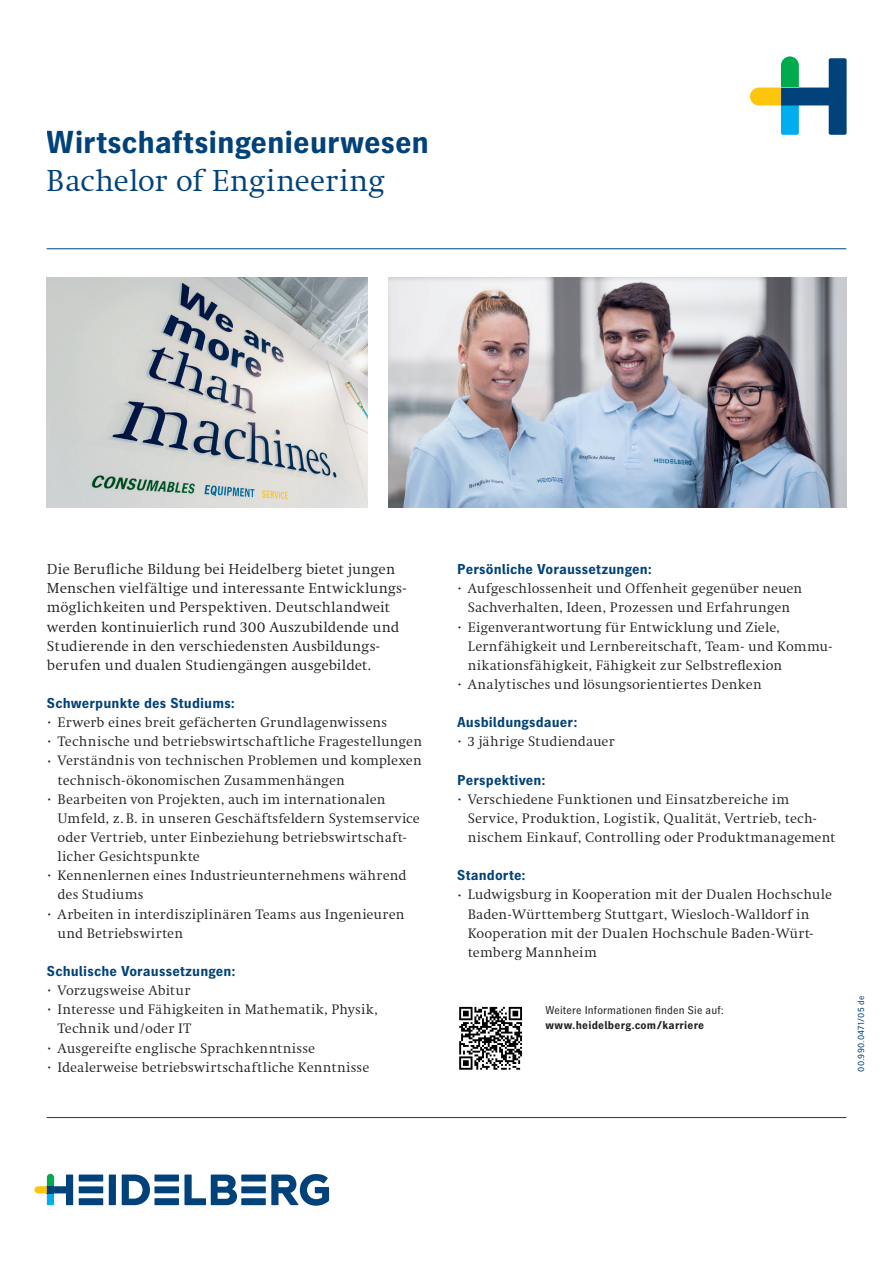
<style>
.page{position:relative;width:893px;height:1263px;background:#fff}
.page>*{position:absolute;margin:0;border:0;box-sizing:border-box;transform-origin:0 0}
.t1{font:700 31.5px "Heidelberg Gothic Ml";letter-spacing:-.005em;color:#004279}
.t2{font:31.5px "Heidelberg Antiqua ML";letter-spacing:-.005em;color:#004279}
._003_Copy_Text_A4_An{font:15px/19.2px "Heidelberg Antiqua ML";letter-spacing:.005em;color:#231f20}
.t3{font:14.25px/19.2px "Heidelberg Antiqua ML";letter-spacing:.01em;color:#231f20}
._003_Copy_Headline_A{font:700 14.25px "Heidelberg Gothic Ml";letter-spacing:.01em;color:#004279}
._003_Copy_Text_A4_An-2{font:700 14.25px "Heidelberg Gothic Ml";letter-spacing:.01em;color:#004279}
.t4{font:11.25px "Heidelberg Gothic Ml";letter-spacing:.015em;color:#231f20}
.t5{font:700 11.25px "Heidelberg Gothic Ml";letter-spacing:.02em;color:#231f20}
._016_Imprint_Printnu{font:9px "Heidelberg Gothic Ml";letter-spacing:.03em;color:#004279}
.s1{font-size:7.5px}
</style>
<div class="page">
<svg style="left:750px;top:56px;width:97px;height:79px"></svg>
<svg style="left:122px;top:1174px;width:28px;height:31px"></svg>
<div style="left:109px;top:1174px;width:7px;height:31px;background:#004279"></div>
<div style="left:79px;top:1174px;width:24px;height:7px;background:#004279"></div>
<div style="left:79px;top:1186px;width:24px;height:7px;background:#004279"></div>
<div style="left:79px;top:1198px;width:24px;height:7px;background:#004279"></div>
<div style="left:154px;top:1174px;width:25px;height:7px;background:#004279"></div>
<div style="left:154px;top:1186px;width:25px;height:7px;background:#004279"></div>
<div style="left:154px;top:1198px;width:25px;height:7px;background:#004279"></div>
<svg style="left:184px;top:1174px;width:53px;height:31px"></svg>
<div style="left:241px;top:1174px;width:25px;height:7px;background:#004279"></div>
<div style="left:241px;top:1186px;width:25px;height:7px;background:#004279"></div>
<div style="left:241px;top:1198px;width:25px;height:7px;background:#004279"></div>
<svg style="left:271px;top:1174px;width:58px;height:32px"></svg>
<svg style="left:34px;top:1174px;width:39px;height:31px"></svg>
<img style="left:47px;top:277px;width:320px;height:231px">
<img style="left:389px;top:277px;width:457px;height:231px">
<hr style="left:47px;top:1117px;width:799px;height:1px;background:#004279">
<hr style="left:47px;top:248px;width:799px;height:1px;background:#004279">
<svg style="left:459px;top:1006px;width:63px;height:1px"></svg>
<svg style="left:459px;top:1007px;width:63px;height:63px"></svg>
<h1 class="t1" style="left:47px;top:125px;width:384px">Wirtschaftsingenieurwesen</h1>
<h1 class="t2" style="left:47px;top:163px;width:339px">Bachelor of Engineering</h1>
<p class="_003_Copy_Text_A4_An" style="left:47px;top:560px;width:361px">Die Berufliche Bildung bei Heidelberg bietet jungen Menschen vielfältige und interessante Entwicklungs&shy;möglichkeiten und Perspektiven. Deutschlandweit werden kontinuierlich rund 300 Auszubildende und Studierende in den verschiedensten Ausbildungs&shy;berufen und dualen Studiengängen ausgebildet.</p>
<p class="_003_Copy_Headline_A" style="left:47px;top:695px;width:190px">Schwerpunkte des Studiums:</p>
<p class="t3" style="left:47px;top:713px;width:342px"><span class="s1">•</span> Erwerb eines breit gefächerten Grundlagenwissens</p>
<p class="t3" style="left:47px;top:732px;width:377px"><span class="s1">•</span> Technische und betriebswirtschaftliche Fragestellungen</p>
<p class="t3" style="left:58px;top:751px;width:366px;text-indent:-11px"><span class="s1">•</span> Verständnis von technischen Problemen und komplexen technisch - ökonomischen Zusammenhängen</p>
<p class="t3" style="left:58px;top:789px;width:364px;text-indent:-11px"><span class="s1">•</span> Bearbeiten von Projekten, auch im internationalen Umfeld, z.B. in unseren Geschäftsfeldern Systemservice oder Vertrieb, unter Einbeziehung betriebswirtschaft&shy;licher Gesichtspunkte</p>
<p class="t3" style="left:58px;top:866px;width:350px;text-indent:-11px"><span class="s1">•</span> Kennenlernen eines Industrieunternehmens während des Studiums</p>
<p class="t3" style="left:58px;top:904px;width:348px;text-indent:-11px"><span class="s1">•</span> Arbeiten in interdisziplinären Teams aus Ingenieuren und Betriebswirten</p>
<p class="_003_Copy_Headline_A" style="left:47px;top:963px;width:190px">Schulische Voraussetzungen:</p>
<p class="t3" style="left:47px;top:981px;width:145px"><span class="s1">•</span> Vorzugsweise Abitur</p>
<p class="t3" style="left:58px;top:1000px;width:322px;text-indent:-11px"><span class="s1">•</span> Interesse und Fähigkeiten in Mathematik, Physik,<br>Technik und /oder IT</p>
<p class="t3" style="left:47px;top:1038px;width:270px"><span class="s1">•</span> Ausgereifte englische Sprachkenntnisse</p>
<p class="t3" style="left:47px;top:1057px;width:324px"><span class="s1">•</span> Idealerweise betriebswirtschaftliche Kenntnisse</p>
<p class="_003_Copy_Text_A4_An-2" style="left:457px;top:561px;width:196px">Persönliche Voraussetzungen:</p>
<p class="t3" style="left:457px;top:579px;width:347px;text-align:center"><span class="s1">•</span> Aufgeschlossenheit und Offenheit gegenüber neuen<br>Sachverhalten, Ideen, Prozessen und Erfahrungen</p>
<p class="t3" style="left:468px;top:617px;width:366px;text-indent:-11px"><span class="s1">•</span> Eigenverantwortung für Entwicklung und Ziele,<br>Lernfähigkeit und Lernbereitschaft, Team - und Kommu&shy;nikationsfähigkeit, Fähigkeit zur Selbstreflexion</p>
<p class="t3" style="left:457px;top:675px;width:306px"><span class="s1">•</span> Analytisches und lösungsorientiertes Denken</p>
<p class="_003_Copy_Headline_A" style="left:457px;top:714px;width:122px">Ausbildungsdauer:</p>
<p class="t3" style="left:457px;top:732px;width:159px"><span class="s1">•</span> 3 jährige Studiendauer</p>
<p class="_003_Copy_Headline_A" style="left:457px;top:772px;width:90px">Perspektiven:</p>
<p class="t3" style="left:468px;top:789px;width:369px;text-indent:-11px"><span class="s1">•</span> Verschiedene Funktionen und Einsatzbereiche im<br>Service, Produktion, Logistik, Qualität, Vertrieb, tech&shy;nischem Einkauf, Controlling oder Produktmanagement</p>
<p class="_003_Copy_Headline_A" style="left:457px;top:867px;width:70px">Standorte:</p>
<p class="t3" style="left:468px;top:885px;width:366px;text-indent:-11px"><span class="s1">•</span> Ludwigsburg in Kooperation mit der Dualen Hochschule Baden - Württemberg Stuttgart, Wiesloch - Walldorf in Kooperation mit der Dualen Hochschule Baden - Würt&shy;temberg Mannheim</p>
<p class="t4" style="left:545px;top:1004px;width:180px">Weitere Informationen finden Sie auf:</p>
<p class="t5" style="left:545px;top:1019px;width:160px">www.heidelberg.com/karriere</p>
<p class="_016_Imprint_Printnu" style="left:856px;top:1072px;width:77px;rotate:-90deg">00.990.0471/05 de</p>
</div>
